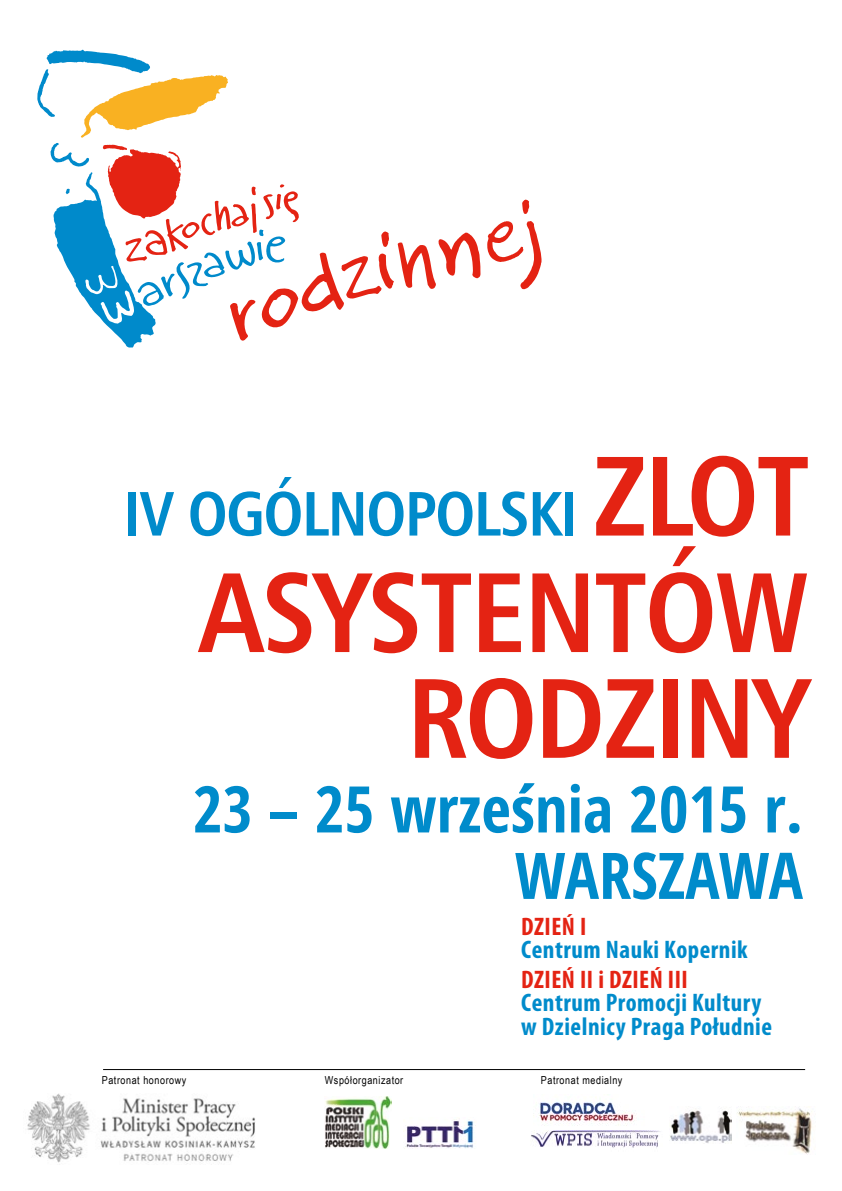
<style>
.page{position:relative;width:842px;height:1191px;background:#fff}
.page>*{position:absolute;margin:0;border:0;box-sizing:border-box;transform-origin:0 0}
.t1{font:113.2px/105.7px "Humanist 777 BT Bold Condensed B";letter-spacing:-.02em;color:#e42313;text-align:right}
.t2{font:700 condensed 64.3px/66.4px "Open Sans";color:#008bcb;text-align:right}
.t3{font:62.6px "Humanist 777 BT Bold Condensed B";letter-spacing:-.02em;color:#008bcb}
.t4{font:700 condensed 25.4px/23.3px "Myriad Pro";letter-spacing:.02em;color:#008bcb}
.t5{font:700 condensed 25.4px "Myriad Pro";letter-spacing:.02em;color:#e42313}
.t6{font:11px "Arial Narrow";letter-spacing:.05em;color:#000}
.s1{font-size:113.2px;color:#e42313}
</style>
<div class="page">
<img style="left:27px;top:1070px;width:261px;height:93px">
<img style="left:404px;top:1120px;width:72px;height:29px">
<img style="left:531px;top:1130px;width:129px;height:18px">
<img style="left:670px;top:1110px;width:61px;height:33px">
<img style="left:539px;top:1097px;width:96px;height:29px">
<img style="left:325px;top:1096px;width:66px;height:52px">
<img style="left:737px;top:1108px;width:75px;height:46px">
<svg style="left:37px;top:49px;width:444px;height:299px"></svg>
<svg style="left:522px;top:200px;width:8px;height:14px"></svg>
<svg style="left:487px;top:221px;width:54px;height:69px"></svg>
<hr style="left:103px;top:1069px;width:702px;height:1px;background:#000">
<h3 class="t3" style="left:124px;top:474px;width:688px">IV OGÓLNOPOLSKI <span class="s1">ZLOT</span></h3>
<h1 class="t1" style="left:198px;top:557px;width:613px">ASYSTENTÓW<br>RODZINY</h1>
<h2 class="t2" style="left:193px;top:774px;width:612px">23 – 25 września 2015 r.<br>WARSZAWA</h2>
<p class="t5" style="left:521px;top:910px;width:67px">DZIEŃ I</p>
<p class="t4" style="left:521px;top:937px;width:228px">Centrum Nauki Kopernik</p>
<p class="t5" style="left:521px;top:963px;width:168px">DZIEŃ II i DZIEŃ III</p>
<p class="t4" style="left:521px;top:990px;width:252px">Centrum Promocji Kultury w Dzielnicy Praga Południe</p>
<p class="t6" style="left:102px;top:1072px;width:86px">Patronat honorowy</p>
<p class="t6" style="left:325px;top:1072px;width:80px">Współorganizator</p>
<p class="t6" style="left:541px;top:1072px;width:83px">Patronat medialny</p>
</div>
